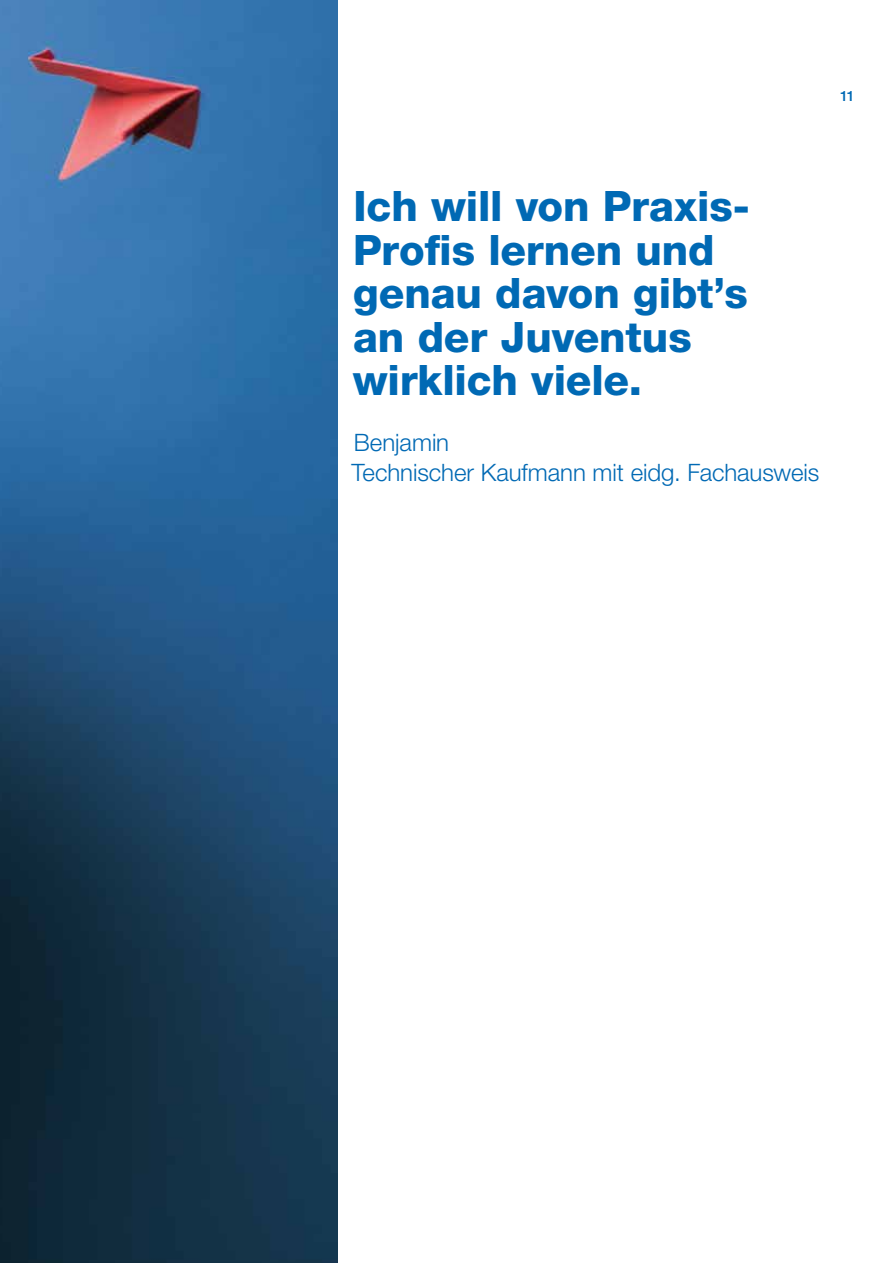
<style>
.page{position:relative;width:893px;height:1263px;background:#fff}
.page>*{position:absolute;margin:0;border:0;box-sizing:border-box;transform-origin:0 0}
.t1{font:800 42px/43.5px "Helvetica Neue LT Std";letter-spacing:-.005em;color:#0069b4}
.t2{font:300 24px/30px "Helvetica Neue LT Std";letter-spacing:-.005em;color:#0069b4}
.t3{font:500 14.25px "Helvetica Neue LT Std";color:#0069b4}
</style>
<div class="page">
<img style="left:0;top:0;width:337px;height:1263px">
<p class="t3" style="left:840px;top:88px;width:16px">11</p>
<p class="t1" style="left:353px;top:185px;width:397px">Ich will von Praxis-<br>Profis lernen und genau davon gibt’s an der Juventus wirklich viele.</p>
<p class="t2" style="left:351px;top:427px;width:469px">Benjamin<br>Technischer Kaufmann mit eidg. Fachausweis</p>
</div>
